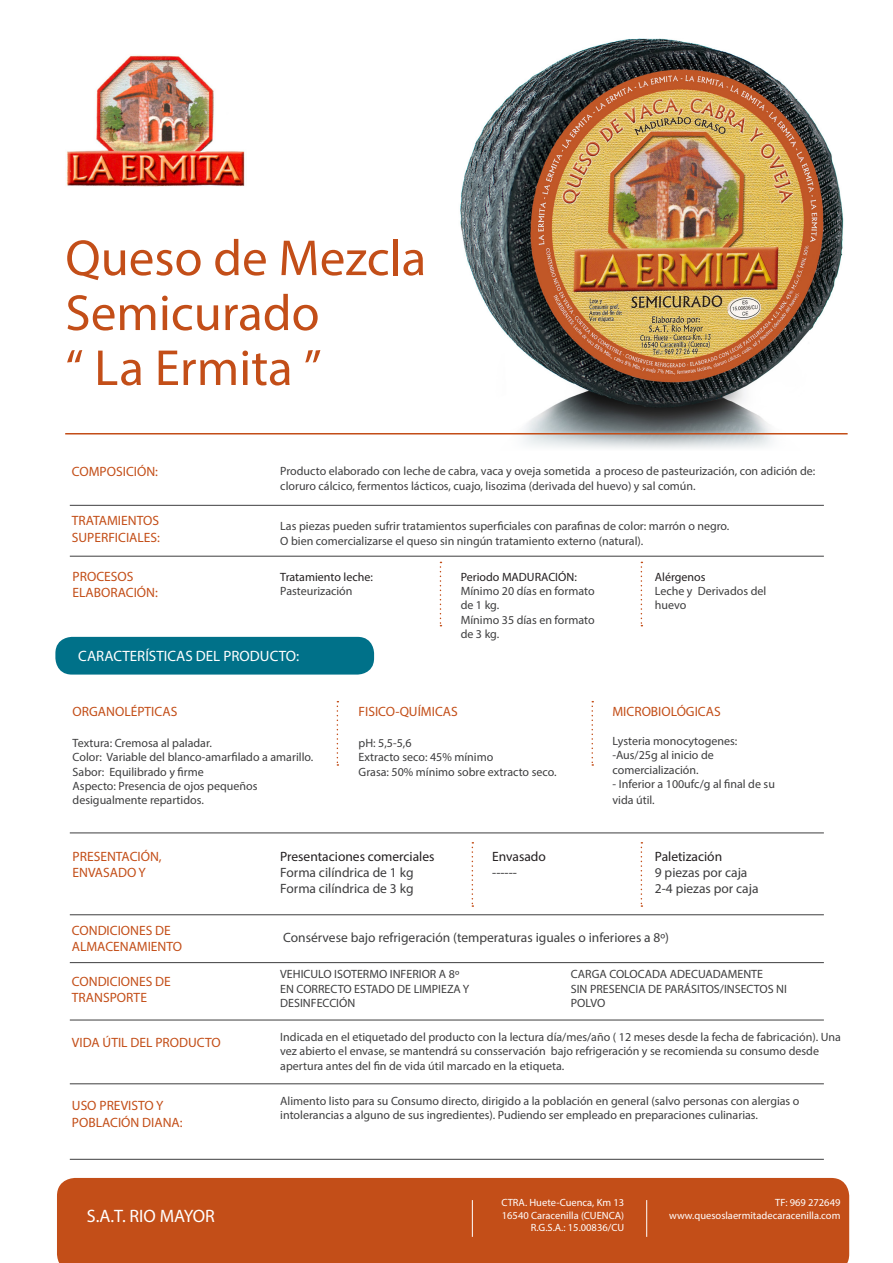
<style>
.page{position:relative;width:893px;height:1263px;background:#fff}
.page>*{position:absolute;margin:0;border:0;box-sizing:border-box;transform-origin:0 0}
.t1{font:51px "Myriad Pro";color:#c34e18}
.t2{font:18px "Myriad Pro";letter-spacing:-.005em;color:#fff}
.t3{font:15px "Myriad Pro";color:#fff}
.t4{font:13.5px/16.2px "Myriad Pro";color:#c34e18}
.t5{font:13.5px/16.2px "Myriad Pro";color:#3e3e3f}
.t6{font:13.5px/16.2px "Myriad Pro";color:#231f20}
.t7{font:12px/14.4px "Myriad Pro";color:#3e3e3f}
.t8{font:12px/14.4px "Myriad Pro";color:#231f20}
.t9{font:10.5px/12.6px "Myriad Pro";color:#fff;text-align:right}
.s1{color:#3e3e3f}
.s2{color:#231f20}
</style>
<div class="page">
<div style="left:57px;top:1178px;width:792px;height:85px;background:#c34e18"></div>
<img style="left:286px;top:38px;width:562px;height:411px">
<hr style="left:646px;top:1200px;width:1px;height:37px;background:#fff">
<div style="left:55px;top:637px;width:319px;height:37px;background:#007189;border-radius:16px"></div>
<svg style="left:440px;top:562px;width:1px;height:64px"></svg>
<svg style="left:641px;top:562px;width:1px;height:64px"></svg>
<hr style="left:70px;top:505px;width:754px;height:1px;background:#3e3e3f">
<svg style="left:337px;top:701px;width:1px;height:65px"></svg>
<svg style="left:591px;top:701px;width:2px;height:65px"></svg>
<hr style="left:70px;top:556px;width:754px;height:1px;background:#3e3e3f">
<hr style="left:70px;top:833px;width:754px;height:1px;background:#3e3e3f">
<svg style="left:472px;top:842px;width:1px;height:65px"></svg>
<svg style="left:641px;top:842px;width:1px;height:65px"></svg>
<hr style="left:70px;top:914px;width:754px;height:1px;background:#3e3e3f">
<hr style="left:70px;top:962px;width:754px;height:1px;background:#3e3e3f">
<hr style="left:70px;top:1020px;width:754px;height:1px;background:#3e3e3f">
<hr style="left:70px;top:1083px;width:754px;height:1px;background:#3e3e3f">
<hr style="left:70px;top:1159px;width:754px;height:1px;background:#3e3e3f">
<hr style="left:472px;top:1200px;width:1px;height:37px;background:#fff">
<img style="left:66px;top:55px;width:179px;height:132px">
<hr style="left:65px;top:433px;width:783px;height:1px;background:#c34e18">
<p class="t1" style="left:65px;top:227px;width:362px">Queso de Mezcla</p>
<p class="t1" style="left:65px;top:281px;width:256px">Semicurado</p>
<p class="t1" style="left:65px;top:336px;width:258px">“ La Ermita ”</p>
<p class="t4" style="left:72px;top:463px;width:88px">COMPOSICIÓN:</p>
<p class="t7" style="left:280px;top:464px;width:537px">Producto elaborado con leche de cabra, vaca y oveja sometida a proceso de pasteurización, con adición de: cloruro cálcico, fermentos lácticos, cuajo, lisozima (derivada del huevo) y sal común.</p>
<p class="t4" style="left:72px;top:512px;width:89px">TRATAMIENTOS</p>
<p class="t4" style="left:72px;top:529px;width:90px">SUPERFICIALES:</p>
<p class="t7" style="left:280px;top:519px;width:451px">Las piezas pueden sufrir tratamientos superficiales con parafinas de color: marrón o negro.</p>
<p class="t7" style="left:280px;top:533px;width:365px">O bien comercializarse el queso sin ningún tratamiento externo (natural).</p>
<p class="t4" style="left:73px;top:568px;width:87px">PROCESOS<br>ELABORACIÓN:</p>
<p class="t8" style="left:280px;top:569px;width:94px">Tratamiento leche:<br><span class="s1">Pasteurización</span></p>
<p class="t7" style="left:461px;top:569px;width:136px"><span class="s2">Periodo MADURACIÓN:<br></span>Mínimo 20 días en formato de 1 kg.</p>
<p class="t7" style="left:461px;top:612px;width:136px">Mínimo 35 días en formato de 3 kg.</p>
<p class="t3" style="left:78px;top:647px;width:222px">CARACTERÍSTICAS DEL PRODUCTO:</p>
<p class="t4" style="left:73px;top:703px;width:106px">ORGANOLÉPTICAS</p>
<p class="t7" style="left:73px;top:735px;width:141px">Textura: Cremosa al paladar.</p>
<p class="t7" style="left:73px;top:750px;width:242px">Color: Variable del blanco-amarfilado a amarillo.</p>
<p class="t7" style="left:73px;top:764px;width:133px">Sabor: Equilibrado y firme</p>
<p class="t7" style="left:73px;top:779px;width:186px">Aspecto: Presencia de ojos pequeños desigualmente repartidos.</p>
<p class="t4" style="left:359px;top:703px;width:101px">FISICO-QUÍMICAS</p>
<p class="t7" style="left:359px;top:735px;width:54px">pH: 5,5-5,6</p>
<p class="t7" style="left:359px;top:750px;width:136px">Extracto seco: 45% mínimo</p>
<p class="t7" style="left:359px;top:764px;width:199px">Grasa: 50% mínimo sobre extracto seco.</p>
<p class="t7" style="left:655px;top:569px;width:113px"><span class="s2">Alérgenos<br></span>Leche y Derivados del huevo</p>
<p class="t4" style="left:612px;top:703px;width:110px">MICROBIOLÓGICAS</p>
<p class="t7" style="left:612px;top:734px;width:126px">Lysteria monocytogenes:</p>
<p class="t7" style="left:612px;top:748px;width:103px">-Aus/25g al inicio de comercialización.</p>
<p class="t7" style="left:612px;top:776px;width:164px;line-height:16.2px">- Inferior a 100ufc/g al final de su vida útil.</p>
<p class="t4" style="left:73px;top:848px;width:91px">PRESENTACIÓN,<br>ENVASADO Y</p>
<p class="t6" style="left:280px;top:848px;width:156px">Presentaciones comerciales<br><span class="s1">Forma cilíndrica de 1 kg</span></p>
<p class="t5" style="left:280px;top:880px;width:135px">Forma cilíndrica de 3 kg</p>
<p class="t6" style="left:492px;top:848px;width:55px">Envasado <span class="s1">------</span></p>
<p class="t5" style="left:655px;top:848px;width:105px"><span class="s2">Paletización<br></span>9 piezas por caja<br>2-4 piezas por caja</p>
<p class="t4" style="left:72px;top:922px;width:112px">CONDICIONES DE<br>ALMACENAMIENTO</p>
<p class="t5" style="left:283px;top:929px;width:387px">Consérvese bajo refrigeración (temperaturas iguales o inferiores a 8º)</p>
<p class="t4" style="left:72px;top:973px;width:100px">CONDICIONES DE<br>TRANSPORTE</p>
<p class="t7" style="left:280px;top:967px;width:180px">VEHICULO ISOTERMO INFERIOR A 8º</p>
<p class="t7" style="left:280px;top:981px;width:191px">EN CORRECTO ESTADO DE LIMPIEZA Y<br>DESINFECCIÓN</p>
<p class="t7" style="left:571px;top:967px;width:194px">CARGA COLOCADA ADECUADAMENTE</p>
<p class="t7" style="left:571px;top:981px;width:218px">SIN PRESENCIA DE PARÁSITOS/INSECTOS NI<br>POLVO</p>
<p class="t4" style="left:72px;top:1034px;width:150px">VIDA ÚTIL DEL PRODUCTO</p>
<p class="t7" style="left:280px;top:1030px;width:562px">Indicada en el etiquetado del producto con la lectura día/mes/año ( 12 meses desde la fecha de fabricación). Una vez abierto el envase, se mantendrá su consservación bajo refrigeración y se recomienda su consumo desde apertura antes del fin de vida útil marcado en la etiqueta.</p>
<p class="t4" style="left:72px;top:1097px;width:112px">USO PREVISTO Y<br>POBLACIÓN DIANA:</p>
<p class="t7" style="left:280px;top:1093px;width:521px">Alimento listo para su Consumo directo, dirigido a la población en general (salvo personas con alergias o intolerancias a alguno de sus ingredientes). Pudiendo ser empleado en preparaciones culinarias.</p>
<p class="t2" style="left:87px;top:1204px;width:130px">S.A.T. RIO MAYOR</p>
<p class="t9" style="left:501px;top:1196px;width:124px">CTRA. Huete-Cuenca, Km 13</p>
<p class="t9" style="left:502px;top:1209px;width:124px">16540 Caracenilla (CUENCA)</p>
<p class="t9" style="left:531px;top:1221px;width:95px">R.G.S.A.: 15.00836/CU</p>
<p class="t9" style="left:669px;top:1196px;width:173px">TF: 969 272649 www.quesoslaermitadecaracenilla.com</p>
</div>
